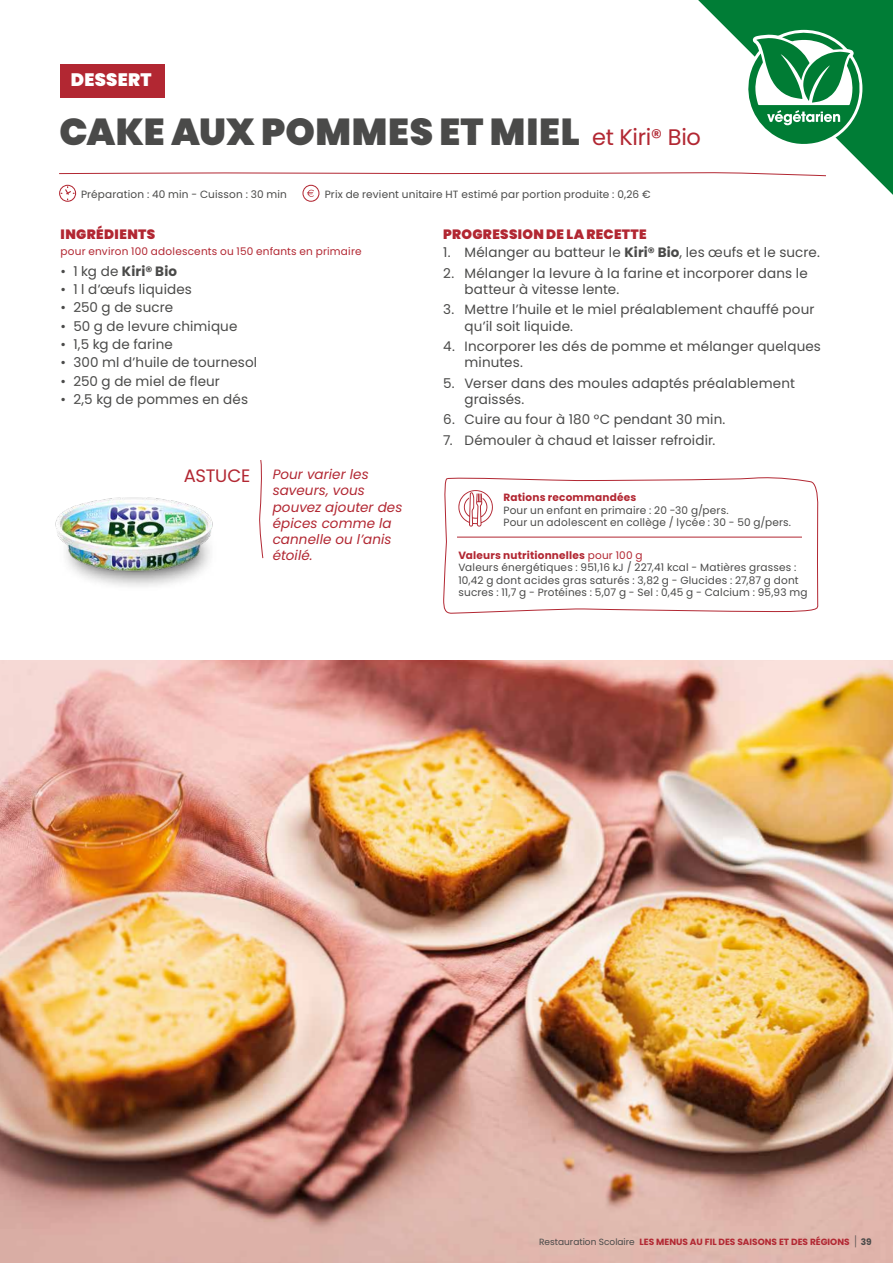
<style>
.page{position:relative;width:893px;height:1263px;background:#fff}
.page>*{position:absolute;margin:0;border:0;box-sizing:border-box;transform-origin:0 0}
.t1{font:900 37.5px "Poppins";letter-spacing:.005em;color:#4a4a49}
.t2{font:900 18px "Poppins";letter-spacing:.015em;color:#fff}
.t3{font:18px "Poppins";letter-spacing:-.01em;color:#b22732}
.t4{font:13.5px/16.2px "Poppins";letter-spacing:.01em;color:#4a4a49}
.t5{font:italic 13.5px/16.2px "Poppins";letter-spacing:.005em;color:#b22732}
.t6{font:900 13.5px "Poppins";letter-spacing:.025em;color:#b22732}
.t7{font:700 13.5px "Poppins";letter-spacing:.01em;color:#4a4a49}
.t8{font:10.5px/12.6px "Poppins";letter-spacing:.02em;color:#4a4a49}
.t9{font:10.5px "Poppins";letter-spacing:.02em;color:#b22732}
.t10{font:700 10.5px "Poppins";letter-spacing:.02em;color:#b22732}
.t11{font:700 9px "Poppins";color:#b22732}
.s1{font-weight:400;font-size:22.5px;color:#b22732}
.s2{font-weight:400}
.s3{font-weight:700}
.s4{font-weight:700;color:#b22732}
.s5{color:#b22732}
.s6{font-weight:400;color:#4a4a49}
.s7{font-weight:300;font-size:13.5px;color:#4a4a49}
.s8{color:#4a4a49}
</style>
<div class="page">
<img style="left:0;top:660px;width:893px;height:603px">
<svg style="left:443px;top:477px;width:376px;height:137px"></svg>
<svg style="left:458px;top:490px;width:35px;height:37px"></svg>
<hr style="left:457px;top:537px;width:345px;height:1px;background:#b22732">
<svg style="left:259px;top:460px;width:5px;height:99px"></svg>
<svg style="left:59px;top:0;width:834px;height:202px"></svg>
<img style="left:55px;top:497px;width:158px;height:90px">
<h2 class="t2" style="left:71px;top:69px;width:82px">DESSERT</h2>
<h1 class="t1" style="left:60px;top:110px;width:643px">CAKE AUX POMMES ET MIEL <span class="s1">et Kiri® Bio</span></h1>
<p class="t8" style="left:81px;top:188px;width:207px">Préparation : 40 min - Cuisson : 30 min</p>
<p class="t8" style="left:325px;top:188px;width:327px">Prix de revient unitaire HT estimé par portion produite : 0,26 €</p>
<p class="t6" style="left:61px;top:226px;width:96px">INGRÉDIENTS</p>
<p class="t9" style="left:61px;top:245px;width:302px">pour environ 100 adolescents ou 150 enfants en primaire</p>
<p class="t7" style="left:61px;top:263px;width:118px"><span class="s2">• 1 kg de</span> Kiri® Bio</p>
<p class="t4" style="left:61px;top:281px;width:133px">• 1 l d’œufs liquides</p>
<p class="t4" style="left:61px;top:300px;width:114px">• 250 g de sucre</p>
<p class="t4" style="left:61px;top:318px;width:178px">• 50 g de levure chimique</p>
<p class="t4" style="left:61px;top:336px;width:114px">• 1,5 kg de farine</p>
<p class="t4" style="left:61px;top:354px;width:198px">• 300 ml d’huile de tournesol</p>
<p class="t4" style="left:61px;top:373px;width:161px">• 250 g de miel de fleur</p>
<p class="t4" style="left:61px;top:391px;width:189px">• 2,5 kg de pommes en dés</p>
<h2 class="t3" style="left:184px;top:465px;width:68px">ASTUCE</h2>
<p class="t5" style="left:273px;top:466px;width:131px">Pour varier les saveurs, vous pouvez ajouter des épices comme la cannelle ou l’anis étoilé.</p>
<p class="t6" style="left:443px;top:226px;width:205px">PROGRESSION DE LA RECETTE</p>
<p class="t4" style="left:443px;top:245px;width:378px">1. Mélanger au batteur le <span class="s3">Kiri® Bio</span>, les œufs et le sucre.</p>
<p class="t4" style="left:465px;top:265px;width:345px;text-indent:-21px">2. Mélanger la levure à la farine et incorporer dans le batteur à vitesse lente.</p>
<p class="t4" style="left:465px;top:302px;width:351px;text-indent:-21px">3. Mettre l’huile et le miel préalablement chauffé pour qu’il soit liquide.</p>
<p class="t4" style="left:465px;top:338px;width:358px;text-indent:-21px">4. Incorporer les dés de pomme et mélanger quelques minutes.</p>
<p class="t4" style="left:465px;top:375px;width:332px;text-indent:-21px">5. Verser dans des moules adaptés préalablement graissés.</p>
<p class="t4" style="left:443px;top:412px;width:284px">6. Cuire au four à 180 °C pendant 30 min.</p>
<p class="t4" style="left:443px;top:432px;width:274px">7. Démouler à chaud et laisser refroidir.</p>
<p class="t10" style="left:503px;top:491px;width:134px">Rations recommandées</p>
<p class="t8" style="left:503px;top:504px;width:289px">Pour un enfant en primaire : 20 -30 g/pers.<br>Pour un adolescent en collège / lycée : 30 - 50 g/pers.</p>
<p class="t8" style="left:458px;top:549px;width:351px"><span class="s4">Valeurs nutritionnelles</span> <span class="s5">pour 100 g<br></span>Valeurs énergétiques : 951,16 kJ / 227,41 kcal - Matières grasses :<br>10,42 g dont acides gras saturés : 3,82 g - Glucides : 27,87 g dont sucres : 11,7 g - Protéines : 5,07 g - Sel : 0,45 g - Calcium : 95,93 mg</p>
<p class="t11" style="left:539px;top:1236px;width:334px"><span class="s6">Restauration Scolaire</span> LES MENUS AU FIL DES SAISONS ET DES RÉGIONS <span class="s7">|</span> <span class="s8">39</span></p>
</div>
